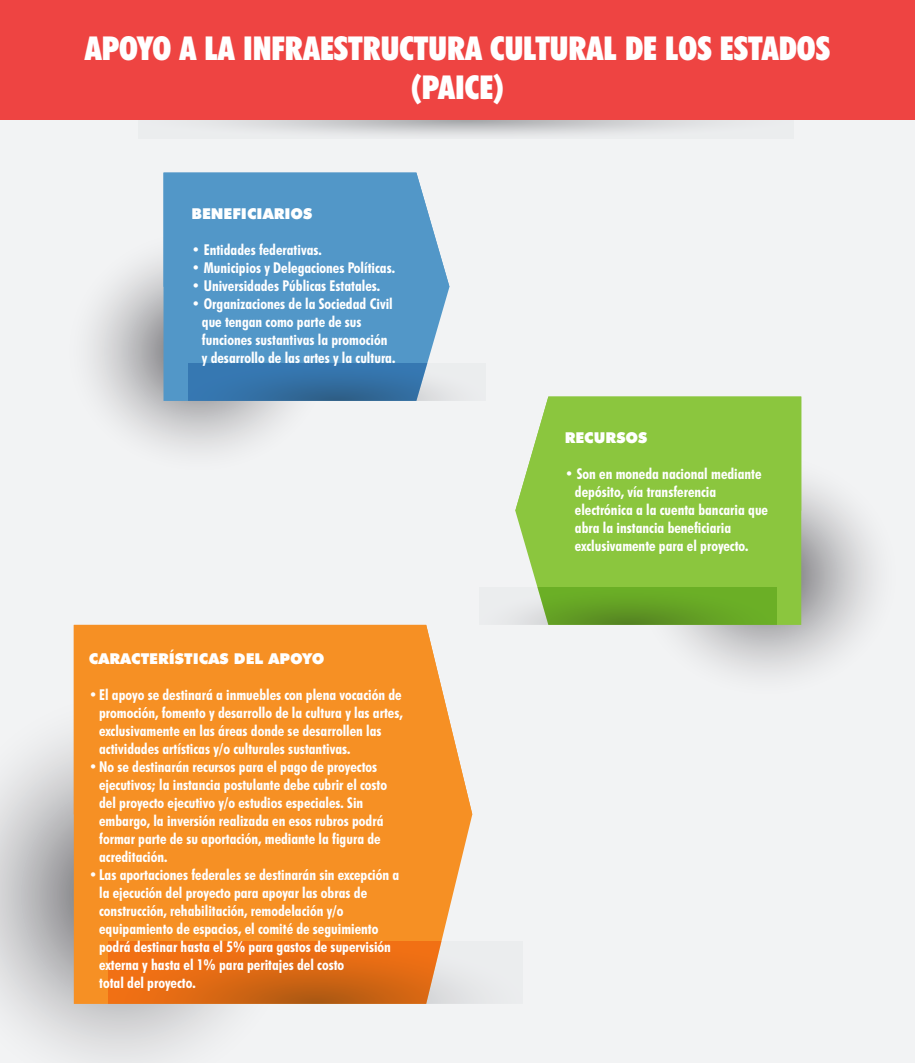
<style>
.page{position:relative;width:915px;height:1063px;background:#fff}
.page>*{position:absolute;margin:0;border:0;box-sizing:border-box;transform-origin:0 0}
.t1{font:900 condensed 33px/39.6px "Futura BT";color:#fff;text-align:center}
.t2{font:700 condensed 15px/18px "Futura BT";color:#fff}
.t3{font:900 15px "Futura BT";color:#fff}
</style>
<div class="page">
<div style="left:0;top:0;width:914px;height:1063px;background:#f2f3f4"></div>
<svg style="left:187px;top:120px;width:559px;height:17px"></svg>
<svg style="left:0;top:696px;width:233px;height:364px"></svg>
<div style="left:74px;top:814px;width:398px;height:190px;background:#f69024"></div>
<div style="left:74px;top:625px;width:398px;height:189px;background:#f69024"></div>
<svg style="left:108px;top:941px;width:385px;height:63px"></svg>
<svg style="left:69px;top:232px;width:259px;height:238px"></svg>
<div style="left:163px;top:287px;width:286px;height:114px;background:#5297c8"></div>
<div style="left:163px;top:173px;width:286px;height:114px;background:#5297c8"></div>
<svg style="left:188px;top:363px;width:276px;height:38px"></svg>
<svg style="left:636px;top:455px;width:259px;height:239px"></svg>
<div style="left:515px;top:511px;width:286px;height:114px;background:#8bc63e"></div>
<div style="left:515px;top:397px;width:286px;height:114px;background:#8bc63e"></div>
<svg style="left:501px;top:587px;width:275px;height:38px"></svg>
<div style="left:0;top:0;width:914px;height:120px;background:#ee4442"></div>
<h1 class="t1" style="left:85px;top:28px;width:746px">APOYO A LA INFRAESTRUCTURA CULTURAL DE LOS ESTADOS (PAICE)</h1>
<p class="t3" style="left:191px;top:205px;width:122px">BENEFICIARIOS</p>
<p class="t2" style="left:191px;top:241px;width:132px">• Entidades federativas.</p>
<p class="t2" style="left:191px;top:259px;width:205px">• Municipios y Delegaciones Políticas.</p>
<p class="t2" style="left:191px;top:277px;width:190px">• Universidades Públicas Estatales.</p>
<p class="t2" style="left:202px;top:295px;width:195px;text-indent:-10px">• Organizaciones de la Sociedad Civil que tengan como parte de sus funciones sustantivas la promoción y desarrollo de las artes y la cultura.</p>
<p class="t3" style="left:89px;top:649px;width:237px">CARACTERÍSTICAS DEL APOYO</p>
<p class="t2" style="left:99px;top:686px;width:305px;text-indent:-10px">• El apoyo se destinará a inmuebles con plena vocación de promoción, fomento y desarrollo de la cultura y las artes, exclusivamente en las áreas donde se desarrollen las actividades artísticas y/o culturales sustantivas.</p>
<p class="t2" style="left:99px;top:758px;width:289px;text-indent:-10px">• No se destinarán recursos para el pago de proyectos ejecutivos; la instancia postulante debe cubrir el costo del proyecto ejecutivo y/o estudios especiales. Sin embargo, la inversión realizada en esos rubros podrá formar parte de su aportación, mediante la figura de acreditación.</p>
<p class="t2" style="left:99px;top:866px;width:301px;text-indent:-10px">• Las aportaciones federales se destinarán sin excepción a la ejecución del proyecto para apoyar las obras de construcción, rehabilitación, remodelación y/o equipamiento de espacios, el comité de seguimiento podrá destinar hasta el 5% para gastos de supervisión externa y hasta el 1% para peritajes del costo<br>total del proyecto.</p>
<p class="t3" style="left:564px;top:429px;width:84px">RECURSOS</p>
<p class="t2" style="left:574px;top:465px;width:194px;text-indent:-10px">• Son en moneda nacional mediante depósito, vía transferencia electrónica a la cuenta bancaria que abra la instancia beneficiaria exclusivamente para el proyecto.</p>
</div>
